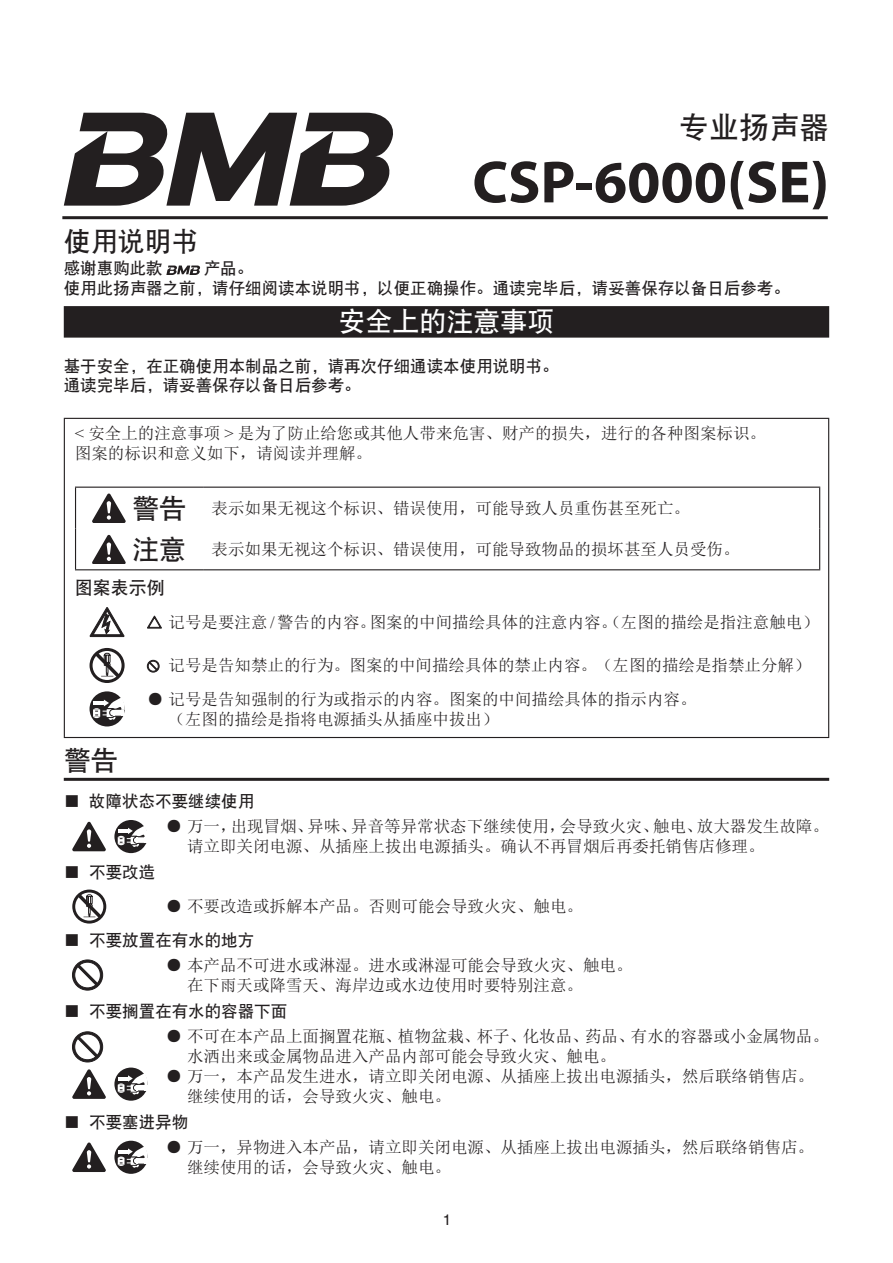
<style>
.page{position:relative;width:893px;height:1263px;background:#fff}
.page>*{position:absolute;margin:0;border:0;box-sizing:border-box;transform-origin:0 0}
.t1{font:700 60px "Myriad Pro";color:#231f20}
.t2{font:30px "DF Hei W7";color:#231f20}
.t3{font:27px "DF Hei W7";color:#fff}
.t4{font:27px "DF Hei W7";color:#231f20}
.t5{font:18px "DF Hei W7";color:#231f20}
.t6{font:16.5px/19.8px "Sim Sun";color:#231f20}
.t7{font:16.5px/19.8px "DF Hei W7";color:#231f20}
.t8{font:15px "Helvetica";color:#231f20}
.s1{font-family:"Times New Roman"}
.s2{font-family:"DF Hei W7";font-size:27px}
.s3{font-family:"Sim Sun"}
</style>
<div class="page">
<div style="left:64px;top:306px;width:765px;height:32px;background:#231f20"></div>
<hr style="left:64px;top:778px;width:765px;height:3px;background:#231f20">
<svg style="left:166px;top:265px;width:34px;height:9px"></svg>
<hr style="left:64px;top:418px;width:765px;height:1px;background:#231f20">
<hr style="left:64px;top:419px;width:1px;height:318px;background:#231f20">
<hr style="left:828px;top:419px;width:1px;height:318px;background:#231f20">
<hr style="left:64px;top:737px;width:765px;height:1px;background:#231f20">
<hr style="left:75px;top:487px;width:128px;height:1px;background:#231f20">
<hr style="left:75px;top:488px;width:1px;height:40px;background:#231f20">
<hr style="left:203px;top:487px;width:617px;height:1px;background:#231f20">
<hr style="left:819px;top:488px;width:1px;height:40px;background:#231f20">
<hr style="left:75px;top:528px;width:1px;height:41px;background:#231f20">
<hr style="left:819px;top:528px;width:1px;height:41px;background:#231f20">
<hr style="left:75px;top:569px;width:128px;height:1px;background:#231f20">
<hr style="left:203px;top:569px;width:617px;height:1px;background:#231f20">
<svg style="left:92px;top:493px;width:34px;height:29px"></svg>
<svg style="left:92px;top:535px;width:34px;height:28px"></svg>
<svg style="left:90px;top:607px;width:34px;height:30px"></svg>
<svg style="left:147px;top:616px;width:15px;height:12px"></svg>
<svg style="left:90px;top:648px;width:34px;height:34px"></svg>
<div style="left:147px;top:660px;width:12px;height:12px;border:1px solid #231f20;border-radius:50%"></div>
<div style="left:148px;top:661px;width:10px;height:10px;border:1px solid #231f20;border-radius:50%"></div>
<svg style="left:149px;top:662px;width:8px;height:8px"></svg>
<div style="left:90px;top:691px;width:34px;height:35px;background:#231f20;border-radius:50%"></div>
<svg style="left:93px;top:697px;width:31px;height:23px"></svg>
<svg style="left:114px;top:820px;width:33px;height:33px"></svg>
<svg style="left:72px;top:822px;width:34px;height:29px"></svg>
<svg style="left:72px;top:889px;width:34px;height:34px"></svg>
<div style="left:72px;top:960px;width:31px;height:30px;background:#231f20;border-radius:50%"></div>
<div style="left:72px;top:960px;width:31px;height:30px;border:1px solid #231f20;border-radius:50%"></div>
<svg style="left:75px;top:962px;width:25px;height:26px"></svg>
<div style="left:75px;top:962px;width:26px;height:26px;border:1px solid #231f20;border-radius:50%"></div>
<svg style="left:77px;top:965px;width:21px;height:20px"></svg>
<div style="left:72px;top:1032px;width:31px;height:30px;background:#231f20;border-radius:50%"></div>
<div style="left:72px;top:1031px;width:31px;height:31px;border:1px solid #231f20;border-radius:50%"></div>
<svg style="left:75px;top:1034px;width:25px;height:26px"></svg>
<div style="left:75px;top:1034px;width:26px;height:26px;border:1px solid #231f20;border-radius:50%"></div>
<svg style="left:77px;top:1036px;width:21px;height:21px"></svg>
<svg style="left:114px;top:1067px;width:34px;height:34px"></svg>
<svg style="left:118px;top:1073px;width:30px;height:22px"></svg>
<svg style="left:72px;top:1069px;width:34px;height:30px"></svg>
<svg style="left:114px;top:1141px;width:34px;height:33px"></svg>
<svg style="left:118px;top:1146px;width:30px;height:22px"></svg>
<svg style="left:72px;top:1142px;width:34px;height:30px"></svg>
<hr style="left:62px;top:216px;width:766px;height:3px;background:#231f20">
<svg style="left:64px;top:113px;width:329px;height:93px"></svg>
<h2 class="t2" style="left:679px;top:113px;width:151px">专业扬声器</h2>
<h1 class="t1" style="left:472px;top:143px;width:358px">CSP-6000(SE)</h1>
<h3 class="t4" style="left:64px;top:227px;width:137px">使用说明书</h3>
<p class="t7" style="left:64px;top:258px;width:100px">感谢惠购此款</p>
<p class="t7" style="left:64px;top:258px;width:727px;text-indent:140px">产品。<br>使用此扬声器之前，请仔细阅读本说明书，以便正确操作。通读完毕后，请妥善保存以备日后参考。</p>
<h3 class="t3" style="left:338px;top:308px;width:218px">安全上的注意事项</h3>
<p class="t7" style="left:64px;top:356px;width:497px">基于安全，在正确使用本制品之前，请再次仔细通读本使用说明书。通读完毕后，请妥善保存以备日后参考。</p>
<p class="t6" style="left:75px;top:423px;width:692px"><span class="s1">&lt;</span> 安全上的注意事项 <span class="s1">&gt;</span> 是为了防止给您或其他人带来危害、财产的损失，进行的各种图案标识。图案的标识和意义如下，请阅读并理解。</p>
<p class="t6" style="left:132px;top:498px;width:559px"><span class="s2">警告</span> 表示如果无视这个标识、错误使用，可能导致人员重伤甚至死亡。</p>
<p class="t6" style="left:132px;top:539px;width:609px"><span class="s2">注意</span> 表示如果无视这个标识、错误使用，可能导致物品的损坏甚至人员受伤。</p>
<p class="t5" style="left:75px;top:579px;width:91px">图案表示例</p>
<p class="t6" style="left:169px;top:612px;width:652px">记号是要注意<span class="s1">/</span>警告的内容。图案的中间描绘具体的注意内容。（左图的描绘是指注意触电）</p>
<p class="t6" style="left:169px;top:655px;width:644px">记号是告知禁止的行为。图案的中间描绘具体的禁止内容。（左图的描绘是指禁止分解）</p>
<p class="t6" style="left:169px;top:689px;width:530px;text-indent:-21px">● 记号是告知强制的行为或指示的内容。图案的中间描绘具体的指示内容。（左图的描绘是指将电源插头从插座中拔出）</p>
<h3 class="t4" style="left:64px;top:746px;width:55px">警告</h3>
<p class="t7" style="left:64px;top:791px;width:192px"><span class="s3">■</span> 故障状态不要继续使用</p>
<p class="t6" style="left:187px;top:817px;width:643px;text-indent:-21px">● 万一，出现冒烟、异味、异音等异常状态下继续使用，会导致火灾、触电、放大器发生故障。请立即关闭电源、从插座上拔出电源插头。确认不再冒烟后再委托销售店修理。</p>
<p class="t7" style="left:64px;top:862px;width:93px"><span class="s3">■</span> 不要改造</p>
<p class="t6" style="left:166px;top:896px;width:419px">● 不要改造或拆解本产品。否则可能会导致火灾、触电。</p>
<p class="t7" style="left:64px;top:930px;width:192px"><span class="s3">■</span> 不要放置在有水的地方</p>
<p class="t6" style="left:187px;top:955px;width:447px;text-indent:-21px">● 本产品不可进水或淋湿。进水或淋湿可能会导致火灾、触电。在下雨天或降雪天、海岸边或水边使用时要特别注意。</p>
<p class="t7" style="left:64px;top:1001px;width:225px"><span class="s3">■</span> 不要搁置在有水的容器下面</p>
<p class="t6" style="left:187px;top:1026px;width:643px;text-indent:-21px">● 不可在本产品上面搁置花瓶、植物盆栽、杯子、化妆品、药品、有水的容器或小金属物品。水洒出来或金属物品进入产品内部可能会导致火灾、触电。</p>
<p class="t6" style="left:187px;top:1066px;width:628px;text-indent:-21px">● 万一，本产品发生进水，请立即关闭电源、从插座上拔出电源插头，然后联络销售店。继续使用的话，会导致火灾、触电。</p>
<p class="t7" style="left:64px;top:1112px;width:126px"><span class="s3">■</span> 不要塞进异物</p>
<p class="t6" style="left:187px;top:1137px;width:629px;text-indent:-21px">● 万一，异物进入本产品，请立即关闭电源、从插座上拔出电源插头，然后联络销售店。继续使用的话，会导致火灾、触电。</p>
<p class="t8" style="left:443px;top:1211px;width:10px">1</p>
</div>
